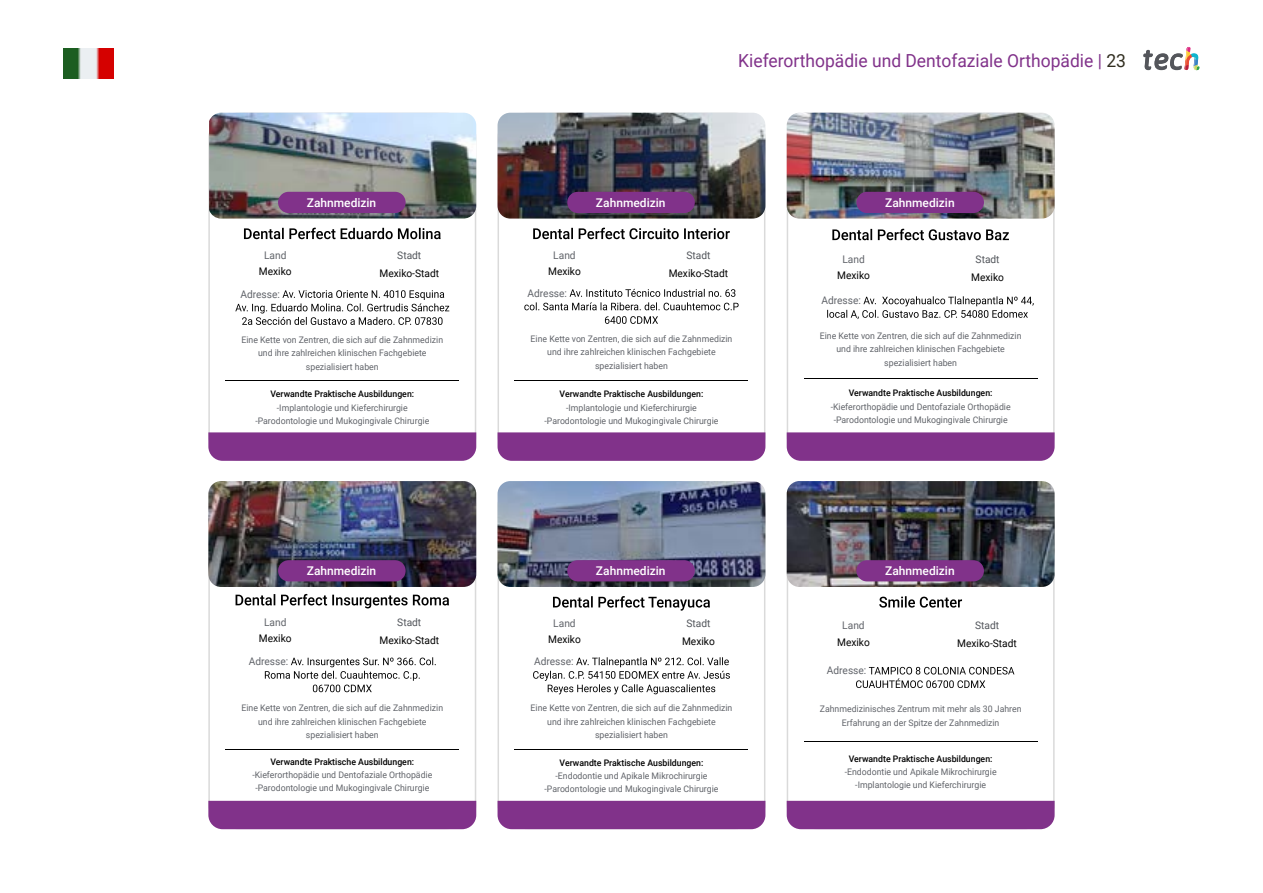
<style>
.page{position:relative;width:1263px;height:893px;background:#fff}
.page>*{position:absolute;margin:0;border:0;box-sizing:border-box;transform-origin:0 0}
.t1{font:18px "Roboto";color:#81328a}
.t2{font:500 12px "Roboto";color:#fff}
.t3{font:10.5px "Roboto";color:#000}
.t4{font:10.5px "Roboto";color:#61646a}
.t5{font:10.5px "Roboto";color:#52555b}
.t6{font:9px/13.5px "Roboto";color:#61646a;text-align:center}
.t7{font:500 9px "Roboto";color:#000}
.s1{color:#7e3289}
.s2{color:#312e20}
</style>
<div class="page">
<svg style="left:1143px;top:47px;width:56px;height:24px"></svg>
<img style="left:64px;top:49px;width:49px;height:30px">
<svg style="left:208px;top:112px;width:269px;height:337px"></svg>
<img style="left:209px;top:113px;width:267px;height:106px">
<div style="left:278px;top:192px;width:128px;height:21px;background:#81328a;border-radius:11px"></div>
<svg style="left:208px;top:432px;width:268px;height:29px;background:#84388d"></svg>
<hr style="left:225px;top:380px;width:234px;height:1px;background:#000">
<svg style="left:244px;top:228px;width:197px;height:11px"></svg>
<svg style="left:235px;top:290px;width:214px;height:35px"></svg>
<svg style="left:497px;top:112px;width:269px;height:338px"></svg>
<img style="left:497px;top:113px;width:268px;height:106px">
<div style="left:567px;top:192px;width:128px;height:21px;background:#81328a;border-radius:11px"></div>
<svg style="left:497px;top:432px;width:268px;height:29px;background:#84388d"></svg>
<hr style="left:515px;top:380px;width:233px;height:1px;background:#000">
<svg style="left:533px;top:228px;width:197px;height:11px"></svg>
<svg style="left:524px;top:289px;width:215px;height:21px"></svg>
<svg style="left:605px;top:316px;width:53px;height:8px"></svg>
<svg style="left:497px;top:492px;width:269px;height:338px"></svg>
<img style="left:497px;top:481px;width:268px;height:106px">
<div style="left:567px;top:560px;width:128px;height:21px;background:#81328a;border-radius:11px"></div>
<div style="left:497px;top:801px;width:268px;height:28px;background:#81328a"></div>
<hr style="left:515px;top:749px;width:233px;height:1px;background:#000">
<svg style="left:553px;top:596px;width:157px;height:15px"></svg>
<svg style="left:533px;top:657px;width:197px;height:37px"></svg>
<svg style="left:786px;top:112px;width:269px;height:339px"></svg>
<img style="left:787px;top:113px;width:267px;height:106px">
<div style="left:856px;top:192px;width:128px;height:21px;background:#81328a;border-radius:11px"></div>
<svg style="left:787px;top:432px;width:267px;height:29px;background:#84388d"></svg>
<hr style="left:804px;top:378px;width:233px;height:1px;background:#000">
<svg style="left:832px;top:229px;width:177px;height:11px"></svg>
<svg style="left:827px;top:296px;width:207px;height:23px"></svg>
<svg style="left:208px;top:492px;width:269px;height:338px"></svg>
<img style="left:208px;top:481px;width:268px;height:106px">
<div style="left:278px;top:560px;width:128px;height:21px;background:#81328a;border-radius:11px"></div>
<div style="left:208px;top:801px;width:268px;height:28px;background:#81328a"></div>
<hr style="left:225px;top:749px;width:234px;height:1px;background:#000">
<svg style="left:236px;top:594px;width:213px;height:14px"></svg>
<svg style="left:265px;top:657px;width:171px;height:35px"></svg>
<svg style="left:786px;top:490px;width:269px;height:340px"></svg>
<img style="left:787px;top:481px;width:267px;height:106px">
<div style="left:856px;top:560px;width:128px;height:21px;background:#81328a;border-radius:11px"></div>
<div style="left:787px;top:801px;width:267px;height:28px;background:#81328a"></div>
<hr style="left:804px;top:741px;width:233px;height:1px;background:#000">
<svg style="left:879px;top:596px;width:83px;height:12px"></svg>
<svg style="left:856px;top:667px;width:158px;height:21px"></svg>
<h1 class="t1" style="left:738px;top:48px;width:389px">Kieferorthopädie und Dentofaziale Orthopädie <span class="s1">|</span> <span class="s2">23</span></h1>
<h2 class="t2" style="left:307px;top:194px;width:71px">Zahnmedizin</h2>
<h2 class="t2" style="left:596px;top:194px;width:71px">Zahnmedizin</h2>
<h2 class="t2" style="left:885px;top:194px;width:71px">Zahnmedizin</h2>
<p class="t4" style="left:264px;top:248px;width:24px">Land</p>
<p class="t3" style="left:259px;top:264px;width:34px">Mexiko</p>
<p class="t5" style="left:397px;top:248px;width:25px">Stadt</p>
<p class="t3" style="left:379px;top:265px;width:61px">Mexiko-Stadt</p>
<p class="t4" style="left:553px;top:248px;width:24px">Land</p>
<p class="t3" style="left:548px;top:264px;width:34px">Mexiko</p>
<p class="t5" style="left:686px;top:248px;width:25px">Stadt</p>
<p class="t3" style="left:669px;top:265px;width:61px">Mexiko-Stadt</p>
<p class="t4" style="left:842px;top:252px;width:24px">Land</p>
<p class="t3" style="left:837px;top:268px;width:34px">Mexiko</p>
<p class="t5" style="left:976px;top:252px;width:25px">Stadt</p>
<p class="t3" style="left:971px;top:270px;width:34px">Mexiko</p>
<p class="t4" style="left:240px;top:287px;width:41px">Adresse:</p>
<p class="t6" style="left:241px;top:333px;width:203px">Eine Kette von Zentren, die sich auf die Zahnmedizin und ihre zahlreichen klinischen Fachgebiete spezialisiert haben</p>
<p class="t7" style="left:270px;top:388px;width:145px">Verwandte Praktische Ausbildungen:</p>
<p class="t6" style="left:255px;top:400px;width:175px">-Implantologie und Kieferchirurgie -Parodontologie und Mukogingivale Chirurgie</p>
<p class="t4" style="left:527px;top:286px;width:41px">Adresse:</p>
<p class="t6" style="left:531px;top:332px;width:203px">Eine Kette von Zentren, die sich auf die Zahnmedizin und ihre zahlreichen klinischen Fachgebiete spezialisiert haben</p>
<p class="t7" style="left:560px;top:388px;width:145px">Verwandte Praktische Ausbildungen:</p>
<p class="t6" style="left:544px;top:400px;width:175px">-Implantologie und Kieferchirurgie -Parodontologie und Mukogingivale Chirurgie</p>
<p class="t4" style="left:821px;top:293px;width:41px">Adresse:</p>
<p class="t6" style="left:820px;top:328px;width:203px">Eine Kette von Zentren, die sich auf die Zahnmedizin und ihre zahlreichen klinischen Fachgebiete spezialisiert haben</p>
<p class="t7" style="left:849px;top:387px;width:145px">Verwandte Praktische Ausbildungen:</p>
<p class="t6" style="left:831px;top:399px;width:181px">-Kieferorthopädie und Dentofaziale Orthopädie -Parodontologie und Mukogingivale Chirurgie</p>
<h2 class="t2" style="left:307px;top:563px;width:71px">Zahnmedizin</h2>
<h2 class="t2" style="left:596px;top:563px;width:71px">Zahnmedizin</h2>
<h2 class="t2" style="left:885px;top:563px;width:71px">Zahnmedizin</h2>
<p class="t4" style="left:264px;top:615px;width:24px">Land</p>
<p class="t3" style="left:259px;top:631px;width:34px">Mexiko</p>
<p class="t5" style="left:397px;top:615px;width:25px">Stadt</p>
<p class="t3" style="left:379px;top:633px;width:61px">Mexiko-Stadt</p>
<p class="t4" style="left:553px;top:616px;width:24px">Land</p>
<p class="t3" style="left:548px;top:632px;width:34px">Mexiko</p>
<p class="t5" style="left:686px;top:616px;width:25px">Stadt</p>
<p class="t3" style="left:682px;top:634px;width:34px">Mexiko</p>
<p class="t4" style="left:842px;top:618px;width:24px">Land</p>
<p class="t3" style="left:837px;top:634px;width:34px">Mexiko</p>
<p class="t5" style="left:975px;top:618px;width:25px">Stadt</p>
<p class="t3" style="left:957px;top:636px;width:61px">Mexiko-Stadt</p>
<p class="t4" style="left:249px;top:654px;width:41px">Adresse:</p>
<p class="t6" style="left:241px;top:701px;width:203px">Eine Kette von Zentren, die sich auf die Zahnmedizin und ihre zahlreichen klinischen Fachgebiete spezialisiert haben</p>
<p class="t7" style="left:270px;top:755px;width:145px">Verwandte Praktische Ausbildungen:</p>
<p class="t6" style="left:252px;top:768px;width:181px">-Kieferorthopädie und Dentofaziale Orthopädie -Parodontologie und Mukogingivale Chirurgie</p>
<p class="t4" style="left:534px;top:654px;width:41px">Adresse:</p>
<p class="t6" style="left:531px;top:701px;width:203px">Eine Kette von Zentren, die sich auf die Zahnmedizin und ihre zahlreichen klinischen Fachgebiete spezialisiert haben</p>
<p class="t7" style="left:560px;top:756px;width:145px">Verwandte Praktische Ausbildungen:</p>
<p class="t6" style="left:544px;top:769px;width:175px">-Endodontie und Apikale Mikrochirurgie -Parodontologie und Mukogingivale Chirurgie</p>
<p class="t4" style="left:827px;top:663px;width:41px">Adresse:</p>
<p class="t6" style="left:820px;top:702px;width:203px">Zahnmedizinisches Zentrum mit mehr als 30 Jahren<br>Erfahrung an der Spitze der Zahnmedizin</p>
<p class="t7" style="left:849px;top:752px;width:145px">Verwandte Praktische Ausbildungen:</p>
<p class="t6" style="left:845px;top:765px;width:153px">-Endodontie und Apikale Mikrochirurgie -Implantologie und Kieferchirurgie</p>
</div>
